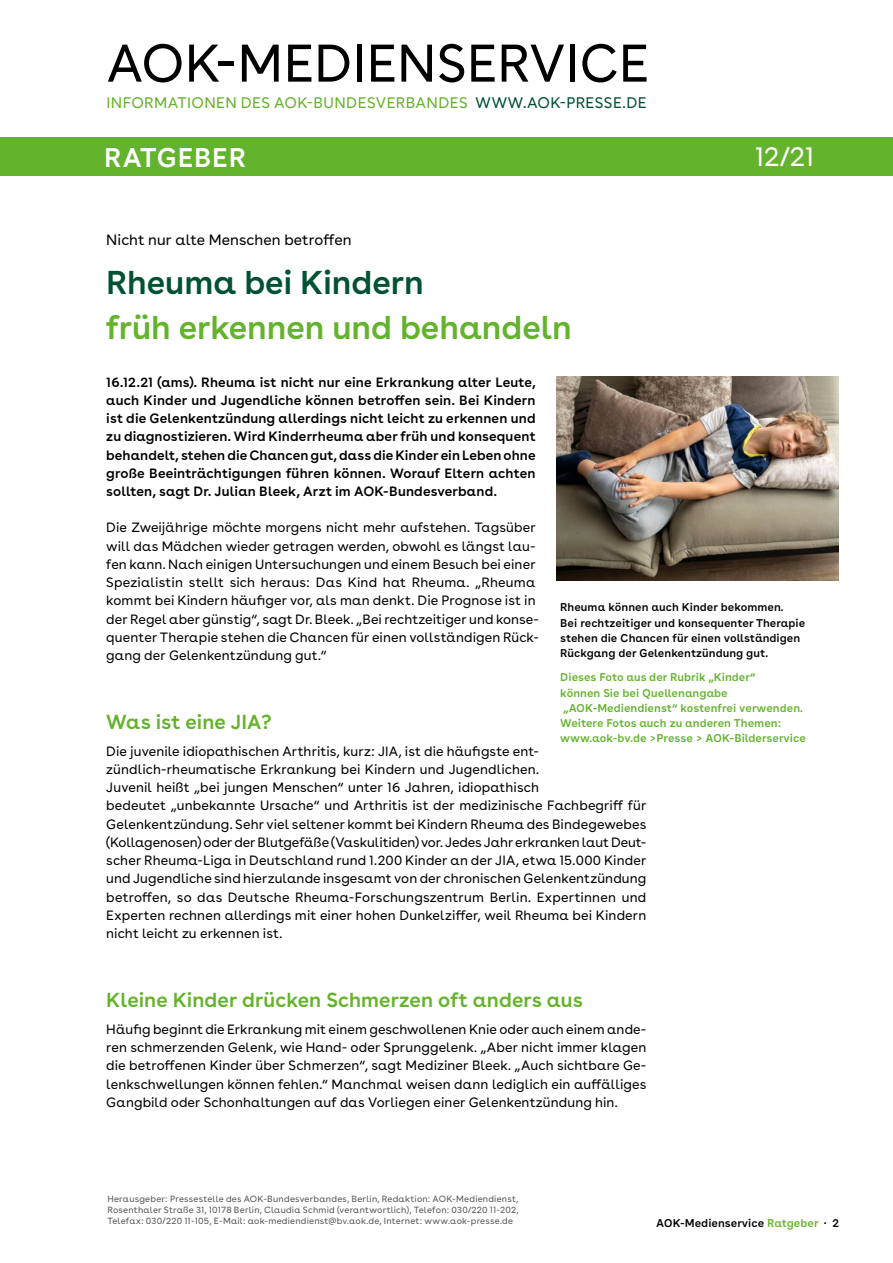
<style>
.page{position:relative;width:893px;height:1263px;background:#fff}
.page>*{position:absolute;margin:0;border:0;box-sizing:border-box;transform-origin:0 0}
.t1{font:52.8px "AOK Buenos Aires";letter-spacing:.005em;color:#000}
.t2{font:600 33px "AOK Buenos Aires";letter-spacing:-.005em;color:#64b32c}
.t3{font:600 33px "AOK Buenos Aires";letter-spacing:-.005em;color:#005232}
.t4{font:600 27px "AOK Buenos Aires";letter-spacing:.025em;color:#fff}
.t5{font:27px "AOK Buenos Aires";color:#fff}
.t6{font:600 20.25px "AOK Buenos Aires";letter-spacing:.005em;color:#64b32c}
.t7{font:15.3px "AOK Buenos Aires";letter-spacing:.025em;color:#64b32c}
.t8{font:15px "AOK Buenos Aires";letter-spacing:.005em;color:#000}
.t9{font:13.5px/18.1px "AOK Buenos Aires";letter-spacing:.01em;color:#000}
.t10{font:600 13.5px/18.1px "AOK Buenos Aires";letter-spacing:.01em;color:#000;text-align:justify}
.t11{font:600 11.25px/15.1px "AOK Buenos Aires Text";color:#000}
.t12{font:600 11.25px/15.1px "AOK Buenos Aires Text";color:#64b32c}
.t13{font:9px/10.8px "AOK Buenos Aires";letter-spacing:.025em;color:#565656;text-align:justify}
.s1{color:#005232}
.s2{color:#64b32c}
</style>
<div class="page">
<div style="left:0;top:137px;width:893px;height:39px;background:#64b32c"></div>
<img style="left:557px;top:376px;width:282px;height:204px">
<h1 class="t1" style="left:107px;top:20px;width:545px">AOK-MEDIENSERVICE</h1>
<p class="t7" style="left:106px;top:91px;width:542px">INFORMATIONEN DES AOK-BUNDESVERBANDES <span class="s1">WWW.AOK-PRESSE.DE</span></p>
<h3 class="t4" style="left:104px;top:135px;width:143px">RATGEBER</h3>
<h3 class="t5" style="left:755px;top:135px;width:61px">12/21</h3>
<p class="t8" style="left:106px;top:228px;width:247px">Nicht nur alte Menschen betroffen</p>
<h2 class="t3" style="left:106px;top:255px;width:319px">Rheuma bei Kindern</h2>
<h2 class="t2" style="left:106px;top:299px;width:467px">früh erkennen und behandeln</h2>
<p class="t10" style="left:106px;top:371px;width:431px">16.12.21 (ams). Rheuma ist nicht nur eine Erkrankung alter Leute, auch Kinder und Jugendliche können betroffen sein. Bei Kindern ist die Gelenkentzündung allerdings nicht leicht zu erkennen und zu diagnostizieren. Wird Kinderrheuma aber früh und konsequent behandelt, stehen die Chancen gut, dass die Kinder ein Leben ohne große Beeinträchtigungen führen können. Worauf Eltern achten sollten, sagt Dr. Julian Bleek, Arzt im AOK-Bundesverband.</p>
<p class="t9" style="left:106px;top:517px;width:434px">Die Zweijährige möchte morgens nicht mehr aufstehen. Tagsüber will das Mädchen wieder getragen werden, obwohl es längst lau&shy;fen kann. Nach einigen Untersuchungen und einem Besuch bei einer Spezialistin stellt sich heraus: Das Kind hat Rheuma. „Rheuma kommt bei Kindern häufiger vor, als man denkt. Die Prognose ist in der Regel aber günstig“, sagt Dr. Bleek. „Bei rechtzeitiger und konse&shy;quenter Therapie stehen die Chancen für einen vollständigen Rück&shy;gang der Gelenkentzündung gut.“</p>
<p class="t11" style="left:560px;top:599px;width:246px">Rheuma können auch Kinder bekommen.<br>Bei rechtzeitiger und konsequenter Therapie stehen die Chancen für einen vollständigen Rückgang der Gelenkentzündung gut.</p>
<p class="t12" style="left:560px;top:669px;width:247px">Dieses Foto aus der Rubrik „Kinder“<br>können Sie bei Quellenangabe „AOK-Mediendienst“ kostenfrei verwenden.<br>Weitere Fotos auch zu anderen Themen: www.aok-bv.de &gt;Presse &gt; AOK-Bilderservice</p>
<h3 class="t6" style="left:106px;top:705px;width:167px">Was ist eine JIA?</h3>
<p class="t9" style="left:106px;top:741px;width:542px">Die juvenile idiopathischen Arthritis, kurz: JIA, ist die häufigste ent&shy;zündlich-rheumatische Erkrankung bei Kindern und Jugendlichen.<br>Juvenil heißt „bei jungen Menschen“ unter 16 Jahren, idiopathisch<br>bedeutet „unbekannte Ursache“ und Arthritis ist der medizinische Fachbegriff für Gelenkentzündung. Sehr viel seltener kommt bei Kindern Rheuma des Bindegewebes (Kollagenosen) oder der Blutgefäße (Vaskulitiden) vor. Jedes Jahr erkranken laut Deut&shy;scher Rheuma-Liga in Deutschland rund 1.200 Kinder an der JIA, etwa 15.000 Kinder und Jugendliche sind hierzulande insgesamt von der chronischen Gelenkentzündung betroffen, so das Deutsche Rheuma-Forschungszentrum Berlin. Expertinnen und Experten rechnen allerdings mit einer hohen Dunkelziffer, weil Rheuma bei Kindern nicht leicht zu erkennen ist.</p>
<h3 class="t6" style="left:106px;top:983px;width:478px">Kleine Kinder drücken Schmerzen oft anders aus</h3>
<p class="t9" style="left:106px;top:1019px;width:542px;text-align:justify">Häufig beginnt die Erkrankung mit einem geschwollenen Knie oder auch einem ande&shy;ren schmerzenden Gelenk, wie Hand- oder Sprunggelenk. „Aber nicht immer klagen die betroffenen Kinder über Schmerzen“, sagt Mediziner Bleek. „Auch sichtbare Ge&shy;lenkschwellungen können fehlen.“ Manchmal weisen dann lediglich ein auffälliges Gangbild oder Schonhaltungen auf das Vorliegen einer Gelenkentzündung hin.</p>
<p class="t13" style="left:107px;top:1193px;width:413px">Herausgeber: Pressestelle des AOK-Bundesverbandes, Berlin, Redaktion: AOK-Mediendienst, Rosenthaler Straße 31, 10178 Berlin, Claudia Schmid (verantwortlich), Telefon: 030/220 11-202, Telefax: 030/220 11-105, E-Mail: aok-mediendienst@bv.aok.de, Internet: www.aok-presse.de</p>
<p class="t11" style="left:656px;top:1214px;width:184px">AOK-Medienservice <span class="s2">Ratgeber</span> · 2</p>
</div>
